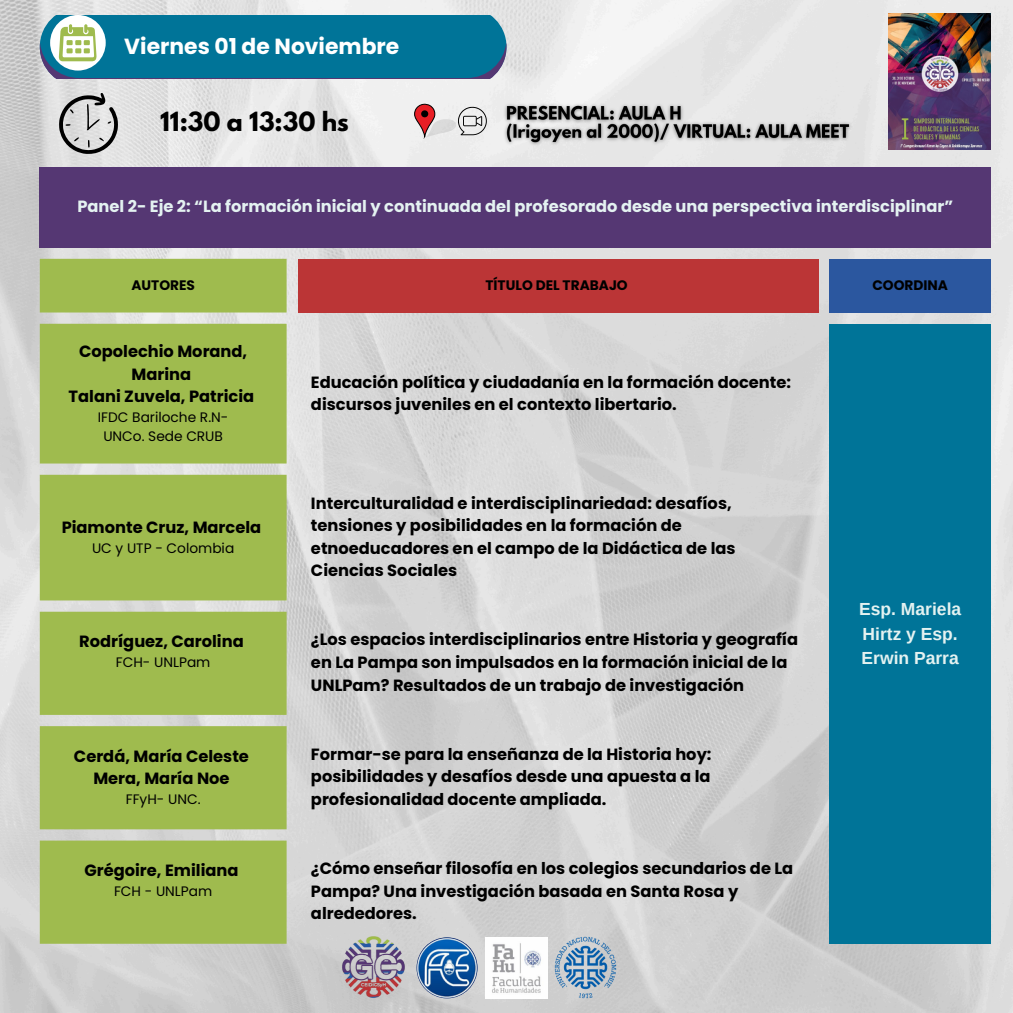
<style>
.page{position:relative;width:1013px;height:1013px;background:#fff}
.page>*{position:absolute;margin:0;border:0;box-sizing:border-box;transform-origin:0 0}
.t1{font:700 23.5px "League Spartan";color:#000}
.t2{font:700 21.88px "Poppins";color:#fff}
.t3{font:700 17.5px/24.4px "Arimo";color:#e4f2f1}
.t4{font:700 16.25px/22.5px "Poppins";color:#000}
.t5{font:700 16.25px "Poppins";color:#e4f2f1}
.t6{font:13.75px "Poppins";color:#000}
.t7{font:700 13.75px "Poppins";color:#000}
</style>
<div class="page">
<img style="left:0;top:0;width:1012px;height:1012px">
<img style="left:342px;top:936px;width:62px;height:61px">
<img style="left:554px;top:936px;width:62px;height:62px">
<img style="left:416px;top:937px;width:61px;height:61px;border-radius:50%">
<img style="left:486px;top:937px;width:61px;height:61px">
<svg style="left:414px;top:104px;width:73px;height:34px"></svg>
<img style="left:888px;top:14px;width:102px;height:135px">
<div style="left:40px;top:167px;width:950px;height:80px;background:#553773"></div>
<svg style="left:40px;top:259px;width:246px;height:684px;background:#a4bd59"></svg>
<div style="left:298px;top:259px;width:520px;height:53px;background:#bb3536"></div>
<div style="left:829px;top:259px;width:161px;height:53px;background:#2b579f"></div>
<div style="left:829px;top:324px;width:161px;height:619px;background:#007498"></div>
<svg style="left:40px;top:15px;width:466px;height:64px;background:#197e9c"></svg>
<svg style="left:59px;top:93px;width:59px;height:61px;background:#afafaf"></svg>
<img style="left:499px;top:99px;width:356px;height:51px">
<p class="t2" style="left:124px;top:31px;width:276px">Viernes 01 de Noviembre</p>
<p class="t1" style="left:160px;top:109px;width:190px">11:30 a 13:30 hs</p>
<p class="t5" style="left:77px;top:195px;width:877px">Panel 2- Eje 2: “La formación inicial y continuada del profesorado desde una perspectiva interdisciplinar”</p>
<p class="t7" style="left:131px;top:275px;width:65px">AUTORES</p>
<p class="t7" style="left:485px;top:275px;width:144px">TÍTULO DEL TRABAJO</p>
<p class="t7" style="left:872px;top:275px;width:77px">COORDINA</p>
<p class="t4" style="left:79px;top:340px;width:170px;text-align:center">Copolechio Morand,<br>Marina</p>
<p class="t4" style="left:69px;top:385px;width:187px">Talani Zuvela, Patricia</p>
<p class="t6" style="left:98px;top:407px;width:132px">IFDC Bariloche R.N-</p>
<p class="t6" style="left:103px;top:426px;width:121px">UNCo. Sede CRUB</p>
<p class="t4" style="left:62px;top:516px;width:201px">Piamonte Cruz, Marcela</p>
<p class="t6" style="left:92px;top:538px;width:144px">UC y UTP - Colombia</p>
<p class="t4" style="left:79px;top:630px;width:166px">Rodríguez, Carolina</p>
<p class="t6" style="left:116px;top:652px;width:96px">FCH- UNLPam</p>
<p class="t4" style="left:74px;top:744px;width:176px">Cerdá, María Celeste</p>
<p class="t4" style="left:93px;top:767px;width:138px">Mera, María Noe</p>
<p class="t6" style="left:126px;top:789px;width:76px">FFyH- UNC.</p>
<p class="t4" style="left:84px;top:859px;width:155px">Grégoire, Emiliana</p>
<p class="t6" style="left:114px;top:881px;width:100px">FCH - UNLPam</p>
<p class="t4" style="left:311px;top:370px;width:481px">Educación política y ciudadanía en la formación docente: discursos juveniles en el contexto libertario.</p>
<p class="t4" style="left:311px;top:491px;width:426px">Interculturalidad e interdisciplinariedad: desafíos, tensiones y posibilidades en la formación de etnoeducadores en el campo de la Didáctica de las Ciencias Sociales</p>
<p class="t4" style="left:311px;top:628px;width:489px">¿Los espacios interdisciplinarios entre Historia y geografía en La Pampa son impulsados en la formación inicial de la<br>UNLPam? Resultados de un trabajo de investigación</p>
<p class="t4" style="left:311px;top:743px;width:402px;text-align:justify">Formar-se para la enseñanza de la Historia hoy: posibilidades y desafíos desde una apuesta a la profesionalidad docente ampliada.</p>
<p class="t4" style="left:311px;top:857px;width:484px">¿Cómo enseñar filosofía en los colegios secundarios de La<br>Pampa? Una investigación basada en Santa Rosa y alrededores.</p>
<p class="t3" style="left:859px;top:597px;width:104px">Esp. Mariela<br>Hirtz y Esp.<br>Erwin Parra</p>
</div>
